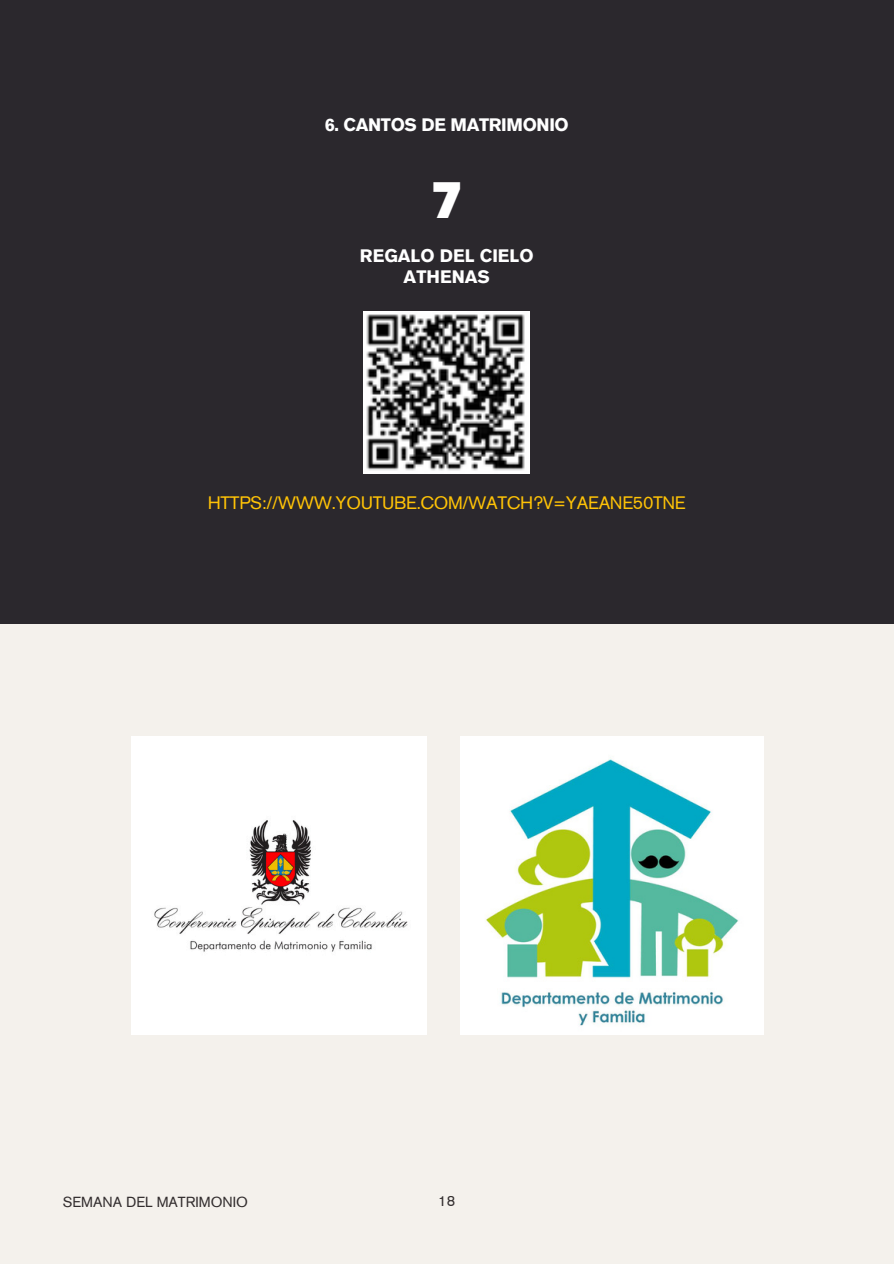
<style>
.page{position:relative;width:894px;height:1264px;background:#fff}
.page>*{position:absolute;margin:0;border:0;box-sizing:border-box;transform-origin:0 0}
.t1{font:900 48px "Klein Text";color:#fff}
.t2{font:18px "Akzidenz Grotesk Pro";letter-spacing:-.02em;color:#ffc306}
.t3{font:700 18px/21.3px "Akzidenz Grotesk Pro";color:#fff;text-align:center}
.t4{font:700 18px "Akzidenz Grotesk Pro";letter-spacing:-.02em;color:#fff}
.t5{font:14.55px "Akzidenz Grotesk Pro";color:#322d2e}
</style>
<div class="page">
<div style="left:0;top:0;width:893px;height:1263px;background:#2b282d"></div>
<img style="left:364px;top:311px;width:165px;height:162px">
<div style="left:0;top:624px;width:893px;height:639px;background:#f4f1ec"></div>
<img style="left:460px;top:736px;width:302px;height:298px">
<img style="left:131px;top:736px;width:295px;height:298px">
<p class="t4" style="left:324px;top:118px;width:245px">6. CANTOS DE MATRIMONIO</p>
<p class="t1" style="left:432px;top:176px;width:29px">7</p>
<p class="t3" style="left:360px;top:247px;width:175px">REGALO DEL CIELO<br>ATHENAS</p>
<h2 class="t2" style="left:208px;top:495px;width:479px">HTTPS://WWW.YOUTUBE.COM/WATCH?V=YAEANE50TNE</h2>
<p class="t5" style="left:63px;top:1196px;width:187px">SEMANA DEL MATRIMONIO</p>
<p class="t5" style="left:438px;top:1195px;width:18px">18</p>
</div>
